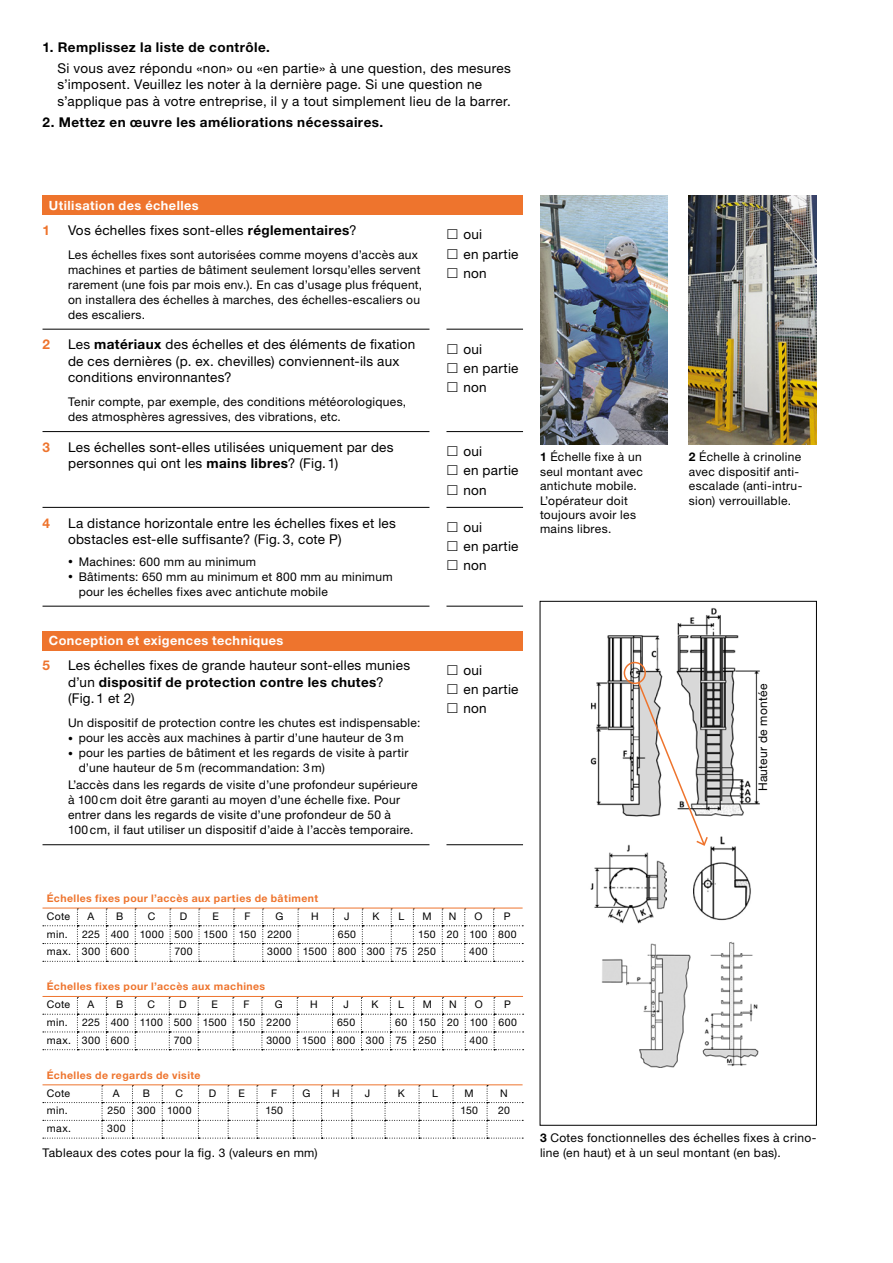
<style>
.page{position:relative;width:893px;height:1263px;background:#fff}
.page>*{position:absolute;margin:0;border:0;box-sizing:border-box;transform-origin:0 0}
.t1{font:13.5px/19.2px "Helvetica Neue LT Std";letter-spacing:.02em;color:#000}
.t2{font:700 13.5px "Helvetica Neue LT Std";letter-spacing:.035em;color:#000}
.t3{font:700 13.5px "Helvetica Neue LT Std";color:#ee742d}
.t4{font:700 12.75px "Helvetica Neue LT Std";letter-spacing:.035em;color:#fff}
.t5{font:12px/15px "Helvetica Neue LT Std";letter-spacing:.025em;color:#000}
.t6{font:10.5px "Helvetica Neue LT Std";letter-spacing:.03em;color:#000}
.t7{font:700 10.5px "Helvetica Neue LT Std";letter-spacing:.04em;color:#ee742d}
.s1{font-weight:700}
.s2{font-size:9.75px}
</style>
<div class="page">
<img style="left:540px;top:196px;width:128px;height:248px">
<img style="left:689px;top:196px;width:127px;height:248px">
<div style="left:540px;top:601px;width:277px;height:525px;border:1px solid #000"></div>
<img style="left:590px;top:608px;width:170px;height:209px">
<img style="left:602px;top:941px;width:157px;height:126px">
<img style="left:590px;top:844px;width:77px;height:80px">
<img style="left:694px;top:836px;width:57px;height:85px">
<div style="left:624px;top:662px;width:22px;height:22px;border:2px solid #ee742d;border-radius:50%"></div>
<svg style="left:637px;top:681px;width:72px;height:166px"></svg>
<div style="left:43px;top:196px;width:480px;height:19px;background:#ee742d"></div>
<hr style="left:43px;top:329px;width:386px;height:1px;background:#000">
<hr style="left:43px;top:431px;width:386px;height:1px;background:#000">
<hr style="left:43px;top:507px;width:386px;height:1px;background:#000">
<hr style="left:43px;top:606px;width:386px;height:1px;background:#000">
<hr style="left:446px;top:329px;width:77px;height:1px;background:#000">
<hr style="left:446px;top:431px;width:77px;height:1px;background:#000">
<hr style="left:446px;top:507px;width:77px;height:1px;background:#000">
<hr style="left:446px;top:606px;width:77px;height:1px;background:#000">
<div style="left:43px;top:631px;width:480px;height:19px;background:#ee742d"></div>
<hr style="left:446px;top:844px;width:77px;height:1px;background:#000">
<hr style="left:43px;top:844px;width:386px;height:1px;background:#000">
<svg style="left:43px;top:908px;width:480px;height:54px"></svg>
<hr style="left:43px;top:908px;width:34px;height:1px;background:#ee742d">
<svg style="left:43px;top:996px;width:481px;height:54px"></svg>
<hr style="left:43px;top:996px;width:34px;height:1px;background:#ee742d">
<svg style="left:43px;top:1084px;width:480px;height:55px"></svg>
<p class="t2" style="left:43px;top:39px;width:229px">1. Remplissez la liste de contrôle.</p>
<p class="t1" style="left:57px;top:60px;width:455px;line-height:16.5px">Si vous avez répondu «non» ou «en partie» à une question, des mesures s’imposent. Veuillez les noter à la dernière page. Si une question ne s’applique pas à votre entreprise, il y a tout simplement lieu de la barrer.</p>
<p class="t2" style="left:43px;top:113px;width:342px">2. Mettez en œuvre les améliorations nécessaires.</p>
<p class="t4" style="left:49px;top:197px;width:151px">Utilisation des échelles</p>
<p class="t3" style="left:43px;top:222px;width:9px">1</p>
<p class="t1" style="left:68px;top:220px;width:290px">Vos échelles fixes sont-elles <span class="s1">réglementaires</span>?</p>
<p class="t5" style="left:68px;top:247px;width:356px">Les échelles fixes sont autorisées comme moyens d’accès aux machines et parties de bâtiment seulement lorsqu’elles servent rarement (une fois par mois env.). En cas d’usage plus fréquent, on installera des échelles à marches, des échelles-escaliers ou des escaliers.</p>
<p class="t3" style="left:43px;top:336px;width:9px">2</p>
<p class="t1" style="left:68px;top:336px;width:349px;line-height:16.5px">Les <span class="s1">matériaux</span> des échelles et des éléments de fixation de ces dernières (p. ex. chevilles) conviennent-ils aux conditions environnantes?</p>
<p class="t5" style="left:68px;top:394px;width:340px">Tenir compte, par exemple, des conditions météorologiques, des atmosphères agressives, des vibrations, etc.</p>
<p class="t1" style="left:463px;top:225px;width:57px">oui<br>en partie non</p>
<p class="t1" style="left:463px;top:339px;width:57px">oui<br>en partie non</p>
<p class="t3" style="left:43px;top:439px;width:9px">3</p>
<p class="t1" style="left:68px;top:439px;width:327px;line-height:16.5px">Les échelles sont-elles utilisées uniquement par des personnes qui ont les <span class="s1">mains libres</span>? (Fig. 1)</p>
<p class="t1" style="left:463px;top:441px;width:57px">oui<br>en partie non</p>
<p class="t3" style="left:43px;top:514px;width:9px">4</p>
<p class="t1" style="left:68px;top:514px;width:329px;line-height:16.5px">La distance horizontale entre les échelles fixes et les obstacles est-elle suffisante? (Fig. 3, cote P)</p>
<p class="t5" style="left:68px;top:554px;width:190px"><span class="s2">•</span> Machines: 600 mm au minimum</p>
<p class="t5" style="left:79px;top:569px;width:315px;text-indent:-11px"><span class="s2">•</span> Bâtiments: 650 mm au minimum et 800 mm au minimum pour les échelles fixes avec antichute mobile</p>
<p class="t1" style="left:463px;top:517px;width:57px">oui<br>en partie non</p>
<p class="t4" style="left:49px;top:633px;width:236px">Conception et exigences techniques</p>
<p class="t3" style="left:43px;top:657px;width:9px">5</p>
<p class="t1" style="left:68px;top:657px;width:344px;line-height:16.5px">Les échelles fixes de grande hauteur sont-elles munies d’un <span class="s1">dispositif de protection contre les chutes</span>? (Fig. 1 et 2)</p>
<p class="t5" style="left:68px;top:715px;width:354px">Un dispositif de protection contre les chutes est indispensable:</p>
<p class="t5" style="left:68px;top:730px;width:337px"><span class="s2">•</span> pour les accès aux machines à partir d’une hauteur de 3 m</p>
<p class="t5" style="left:79px;top:745px;width:331px;text-indent:-11px"><span class="s2">•</span> pour les parties de bâtiment et les regards de visite à partir d’une hauteur de 5 m (recommandation: 3 m)</p>
<p class="t5" style="left:68px;top:777px;width:351px">L’accès dans les regards de visite d’une profondeur supérieure à 100 cm doit être garanti au moyen d’une échelle fixe. Pour entrer dans les regards de visite d’une profondeur de 50 à<br>100 cm, il faut utiliser un dispositif d’aide à l’accès temporaire.</p>
<p class="t1" style="left:463px;top:660px;width:57px">oui<br>en partie non</p>
<p class="t5" style="left:540px;top:450px;width:104px;line-height:14.4px"><span class="s1">1</span> Échelle fixe à un seul montant avec antichute mobile.<br>L’opérateur doit toujours avoir les mains libres.</p>
<p class="t5" style="left:689px;top:450px;width:115px;line-height:14.4px"><span class="s1">2</span> Échelle à crinoline avec dispositif anti&shy;escalade (anti-intru&shy;sion) verrouillable.</p>
<p class="t5" style="left:755px;top:791px;width:109px;rotate:-90deg">Hauteur de montée</p>
<p class="t7" style="left:47px;top:892px;width:273px">Échelles fixes pour l’accès aux parties de bâtiment</p>
<p class="t6" style="left:47px;top:910px;width:25px">Cote</p>
<p class="t6" style="left:88px;top:910px;width:8px">A</p>
<p class="t6" style="left:116px;top:910px;width:9px">B</p>
<p class="t6" style="left:148px;top:910px;width:9px">C</p>
<p class="t6" style="left:180px;top:910px;width:9px">D</p>
<p class="t6" style="left:212px;top:910px;width:8px">E</p>
<p class="t6" style="left:244px;top:910px;width:8px">F</p>
<p class="t6" style="left:276px;top:910px;width:9px">G</p>
<p class="t6" style="left:311px;top:910px;width:9px">H</p>
<p class="t6" style="left:344px;top:910px;width:7px">J</p>
<p class="t6" style="left:372px;top:910px;width:9px">K</p>
<p class="t6" style="left:398px;top:910px;width:7px">L</p>
<p class="t6" style="left:422px;top:910px;width:11px">M</p>
<p class="t6" style="left:449px;top:910px;width:9px">N</p>
<p class="t6" style="left:474px;top:910px;width:9px">O</p>
<p class="t6" style="left:504px;top:910px;width:8px">P</p>
<p class="t6" style="left:47px;top:927px;width:22px">min.</p>
<p class="t6" style="left:82px;top:927px;width:211px">225 400 1000 500 1500 150 2200</p>
<p class="t6" style="left:338px;top:927px;width:20px">650</p>
<p class="t6" style="left:418px;top:927px;width:100px">150 20 100 800</p>
<p class="t6" style="left:47px;top:945px;width:84px">max. 300 600</p>
<p class="t6" style="left:175px;top:945px;width:20px">700</p>
<p class="t6" style="left:267px;top:945px;width:170px">3000 1500 800 300 75 250</p>
<p class="t6" style="left:469px;top:945px;width:20px">400</p>
<p class="t7" style="left:47px;top:980px;width:220px">Échelles fixes pour l’accès aux machines</p>
<p class="t6" style="left:47px;top:998px;width:25px">Cote</p>
<p class="t6" style="left:88px;top:998px;width:8px">A</p>
<p class="t6" style="left:116px;top:998px;width:9px">B</p>
<p class="t6" style="left:148px;top:998px;width:9px">C</p>
<p class="t6" style="left:179px;top:998px;width:9px">D</p>
<p class="t6" style="left:211px;top:998px;width:8px">E</p>
<p class="t6" style="left:244px;top:998px;width:8px">F</p>
<p class="t6" style="left:275px;top:998px;width:9px">G</p>
<p class="t6" style="left:310px;top:998px;width:9px">H</p>
<p class="t6" style="left:343px;top:998px;width:7px">J</p>
<p class="t6" style="left:372px;top:998px;width:9px">K</p>
<p class="t6" style="left:398px;top:998px;width:7px">L</p>
<p class="t6" style="left:423px;top:998px;width:11px">M</p>
<p class="t6" style="left:449px;top:998px;width:9px">N</p>
<p class="t6" style="left:475px;top:998px;width:9px">O</p>
<p class="t6" style="left:504px;top:998px;width:8px">P</p>
<p class="t6" style="left:47px;top:1016px;width:22px">min.</p>
<p class="t6" style="left:82px;top:1016px;width:210px">225 400 1100 500 1500 150 2200</p>
<p class="t6" style="left:337px;top:1016px;width:20px">650</p>
<p class="t6" style="left:395px;top:1016px;width:123px">60 150 20 100 600</p>
<p class="t6" style="left:47px;top:1034px;width:84px">max. 300 600</p>
<p class="t6" style="left:174px;top:1034px;width:20px">700</p>
<p class="t6" style="left:266px;top:1034px;width:171px">3000 1500 800 300 75 250</p>
<p class="t6" style="left:470px;top:1034px;width:20px">400</p>
<p class="t7" style="left:47px;top:1068px;width:155px">Échelles de regards de visite</p>
<p class="t6" style="left:47px;top:1086px;width:25px">Cote</p>
<p class="t6" style="left:113px;top:1086px;width:8px">A</p>
<p class="t6" style="left:143px;top:1086px;width:9px">B</p>
<p class="t6" style="left:176px;top:1086px;width:9px">C</p>
<p class="t6" style="left:209px;top:1086px;width:9px">D</p>
<p class="t6" style="left:238px;top:1086px;width:8px">E</p>
<p class="t6" style="left:271px;top:1086px;width:8px">F</p>
<p class="t6" style="left:303px;top:1086px;width:9px">G</p>
<p class="t6" style="left:332px;top:1086px;width:9px">H</p>
<p class="t6" style="left:365px;top:1086px;width:7px">J</p>
<p class="t6" style="left:398px;top:1086px;width:9px">K</p>
<p class="t6" style="left:432px;top:1086px;width:7px">L</p>
<p class="t6" style="left:465px;top:1086px;width:11px">M</p>
<p class="t6" style="left:500px;top:1086px;width:9px">N</p>
<p class="t6" style="left:47px;top:1104px;width:22px">min.</p>
<p class="t6" style="left:107px;top:1104px;width:86px">250 300 1000</p>
<p class="t6" style="left:265px;top:1104px;width:19px">150</p>
<p class="t6" style="left:460px;top:1104px;width:19px">150</p>
<p class="t6" style="left:498px;top:1104px;width:13px">20</p>
<p class="t6" style="left:47px;top:1122px;width:26px">max.</p>
<p class="t6" style="left:107px;top:1122px;width:20px">300</p>
<p class="t5" style="left:43px;top:1145px;width:277px">Tableaux des cotes pour la fig. 3 (valeurs en mm)</p>
<p class="t5" style="left:540px;top:1131px;width:278px;line-height:14.4px"><span class="s1">3</span> Cotes fonctionnelles des échelles fixes à crino&shy;line (en haut) et à un seul montant (en bas).</p>
</div>
